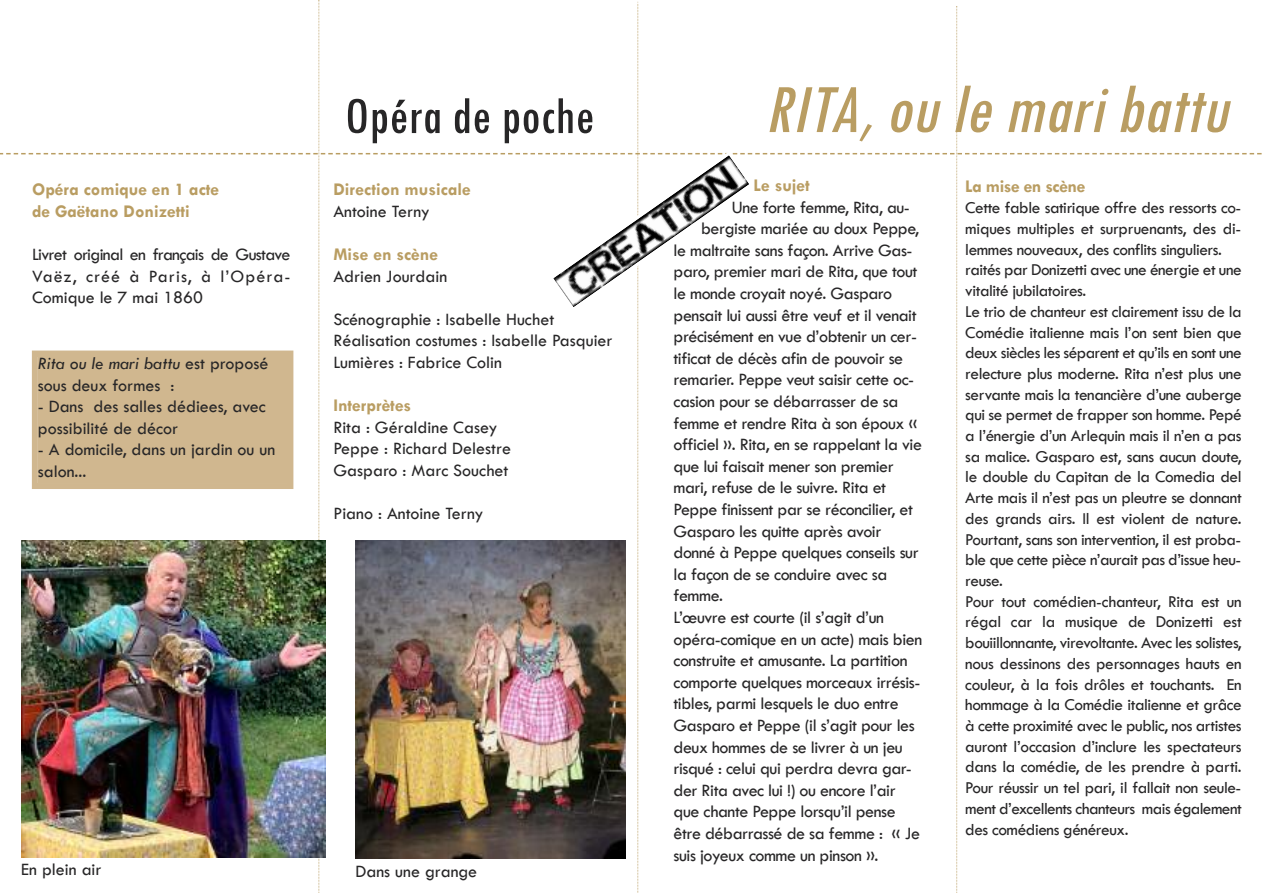
<style>
.page{position:relative;width:1263px;height:893px;background:#fff}
.page>*{position:absolute;margin:0;border:0;box-sizing:border-box;transform-origin:0 0}
.t1{font:italic condensed 72px "Tw Cen";color:#b99d62}
.t2{font:condensed 54px "Tw Cen";color:#272627}
.t3{font:18px/21.6px "Tw Cen";letter-spacing:-.025em;color:#272627;text-align:justify}
.t4{font:18px/21.6px "Tw Cen";color:#272627}
.t5{font:700 18px/21.6px "Tw Cen";color:#b99d62}
.t6{font:700 18px "Tw Cen";letter-spacing:-.025em;color:#b99d62}
.t7{font:17.25px/20.7px "Tw Cen";letter-spacing:-.025em;color:#272627}
.s1{font-style:italic}
</style>
<div class="page">
<img style="left:0;top:0;width:1262px;height:893px">
<div style="left:38px;top:357px;width:249px;height:126px;background:#d0b78f"></div>
<div style="left:32px;top:351px;width:261px;height:138px;border:6px solid #d0b78f"></div>
<p class="t5" style="left:32px;top:179px;width:189px">Opéra comique en 1 acte de Gaëtano Donizetti</p>
<p class="t3" style="left:32px;top:244px;width:260px">Livret original en français de Gustave Vaëz, créé à Paris, à l’Opéra-Comique le 7 mai 1860</p>
<p class="t4" style="left:38px;top:353px;width:232px"><span class="s1">Rita ou le mari battu</span> est proposé sous deux formes :</p>
<p class="t4" style="left:38px;top:396px;width:229px">- Dans des salles dédiees, avec possibilité de décor</p>
<p class="t4" style="left:38px;top:439px;width:239px">- A domicile, dans un jardin ou un salon...</p>
<h2 class="t2" style="left:344px;top:88px;width:252px">Opéra de poche</h2>
<p class="t5" style="left:333px;top:179px;width:139px">Direction musicale</p>
<p class="t4" style="left:333px;top:200px;width:98px">Antoine Terny</p>
<p class="t5" style="left:333px;top:244px;width:106px">Mise en scène</p>
<p class="t4" style="left:333px;top:265px;width:115px">Adrien Jourdain</p>
<p class="t4" style="left:333px;top:308px;width:281px">Scénographie : Isabelle Huchet<br>Réalisation costumes : Isabelle Pasquier<br>Lumières : Fabrice Colin</p>
<p class="t5" style="left:333px;top:395px;width:79px">Interprètes</p>
<p class="t4" style="left:333px;top:416px;width:179px">Rita : Géraldine Casey<br>Peppe : Richard Delestre<br>Gasparo : Marc Souchet</p>
<p class="t4" style="left:333px;top:503px;width:152px">Piano : Antoine Terny</p>
<p class="t4" style="left:21px;top:859px;width:82px">En plein air</p>
<p class="t4" style="left:356px;top:860px;width:123px">Dans une grange</p>
<h1 class="t1" style="left:765px;top:72px;width:477px">RITA, ou le mari battu</h1>
<p class="t5" style="left:754px;top:175px;width:58px">Le sujet</p>
<p class="t3" style="left:732px;top:196px;width:179px">Une forte femme, Rita, au-</p>
<p class="t3" style="left:701px;top:218px;width:220px">bergiste mariée au doux Peppe,</p>
<p class="t3" style="left:673px;top:239px;width:240px">le maltraite sans façon. Arrive Gas-</p>
<p class="t3" style="left:673px;top:261px;width:245px">paro, premier mari de Rita, que tout</p>
<p class="t3" style="left:673px;top:283px;width:220px">le monde croyait noyé. Gasparo</p>
<p class="t3" style="left:673px;top:304px;width:245px">pensait lui aussi être veuf et il venait</p>
<p class="t3" style="left:673px;top:326px;width:245px">précisément en vue d’obtenir un cer-</p>
<p class="t3" style="left:673px;top:347px;width:231px">tificat de décès afin de pouvoir se</p>
<p class="t3" style="left:673px;top:369px;width:242px">remarier. Peppe veut saisir cette oc-</p>
<p class="t3" style="left:673px;top:391px;width:226px">casion pour se débarrasser de sa</p>
<p class="t3" style="left:673px;top:412px;width:245px">femme et rendre Rita à son époux «</p>
<p class="t3" style="left:673px;top:434px;width:250px">officiel ». Rita, en se rappelant la vie</p>
<p class="t3" style="left:673px;top:455px;width:222px">que lui faisait mener son premier</p>
<p class="t3" style="left:673px;top:477px;width:214px">mari, refuse de le suivre. Rita et</p>
<p class="t3" style="left:673px;top:499px;width:241px">Peppe finissent par se réconcilier, et</p>
<p class="t3" style="left:673px;top:520px;width:209px">Gasparo les quitte après avoir</p>
<p class="t3" style="left:673px;top:542px;width:247px">donné à Peppe quelques conseils sur</p>
<p class="t3" style="left:673px;top:563px;width:215px">la façon de se conduire avec sa</p>
<p class="t3" style="left:673px;top:585px;width:51px">femme.</p>
<p class="t3" style="left:673px;top:607px;width:212px">L’œuvre est courte (il s’agit d’un</p>
<p class="t3" style="left:673px;top:628px;width:250px">opéra-comique en un acte) mais bien</p>
<p class="t3" style="left:673px;top:650px;width:235px">construite et amusante. La partition</p>
<p class="t3" style="left:673px;top:671px;width:248px">comporte quelques morceaux irrésis-</p>
<p class="t3" style="left:673px;top:693px;width:227px">tibles, parmi lesquels le duo entre</p>
<p class="t3" style="left:673px;top:715px;width:243px">Gasparo et Peppe (il s’agit pour les</p>
<p class="t3" style="left:673px;top:736px;width:231px">deux hommes de se livrer à un jeu</p>
<p class="t3" style="left:673px;top:758px;width:240px">risqué : celui qui perdra devra gar-</p>
<p class="t3" style="left:673px;top:779px;width:224px">der Rita avec lui !) ou encore l’air</p>
<p class="t3" style="left:673px;top:801px;width:224px">que chante Peppe lorsqu’il pense</p>
<p class="t3" style="left:673px;top:823px;width:248px">être débarrassé de sa femme : « Je</p>
<p class="t3" style="left:673px;top:844px;width:206px">suis joyeux comme un pinson ».</p>
<p class="t6" style="left:965px;top:177px;width:121px">La mise en scène</p>
<p class="t7" style="left:965px;top:198px;width:278px">Cette fable satirique offre des ressorts co&shy;miques multiples et surpruenants, des di&shy;lemmes nouveaux, des conflits singuliers. raités par Donizetti avec une énergie et une vitalité jubilatoires.<br>Le trio de chanteur est clairement issu de la Comédie italienne mais l’on sent bien que deux siècles les séparent et qu’ils en sont une relecture plus moderne. Rita n’est plus une servante mais la tenancière d’une auberge qui se permet de frapper son homme. Pepé a l’énergie d’un Arlequin mais il n’en a pas sa malice. Gasparo est, sans aucun doute, le double du Capitan de la Comedia del Arte mais il n’est pas un pleutre se donnant des grands airs. Il est violent de nature.<br>Pourtant, sans son intervention, il est proba&shy;ble que cette pièce n’aurait pas d’issue heu&shy;reuse.<br>Pour tout comédien-chanteur, Rita est un régal car la musique de Donizetti est bouiillonnante, virevoltante. Avec les solistes, nous dessinons des personnages hauts en couleur, à la fois drôles et touchants. En hommage à la Comédie italienne et grâce à cette proximité avec le public, nos artistes auront l’occasion d’inclure les spectateurs dans la comédie, de les prendre à parti.<br>Pour réussir un tel pari, il fallait non seule&shy;ment d’excellents chanteurs mais également des comédiens généreux.</p>
</div>
